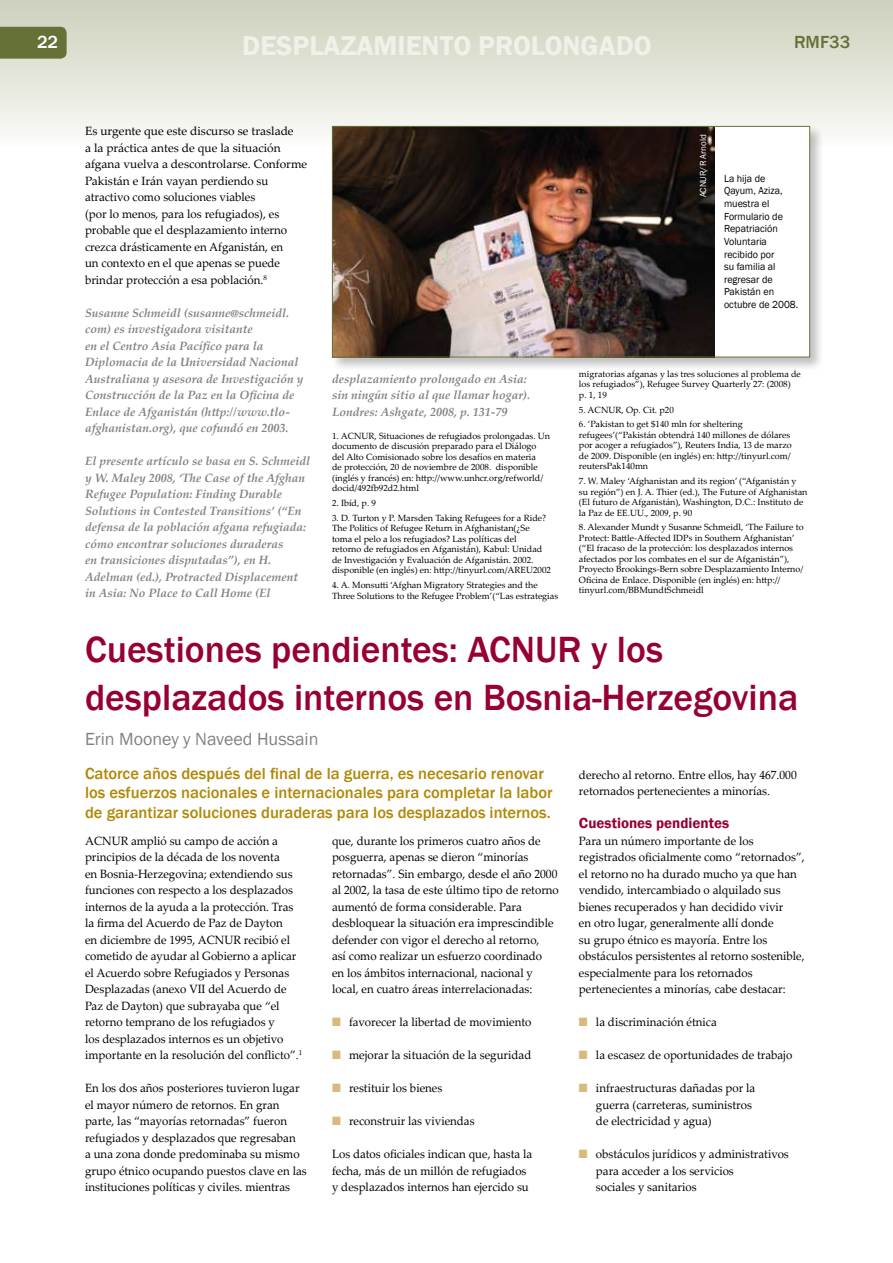
<style>
.page{position:relative;width:893px;height:1263px;background:#fff}
.page>*{position:absolute;margin:0;border:0;box-sizing:border-box;transform-origin:0 0}
.t1{font:500 37.5px/48.6px "Franklin Gothic";color:#960032}
.t2{font:600 27.9px "Franklin Gothic";color:#f0f2ea}
.t3{font:18px "Franklin Gothic";color:#808285}
.t4{font:500 18px "Franklin Gothic";color:#667138}
.t5{font:500 18px "Franklin Gothic";color:#fff}
.t6{font:500 16.5px/19.5px "Franklin Gothic";color:#b18807}
.t7{font:600 15px "Franklin Gothic";color:#960032}
.t8{font:12px/16.5px "Palatino Linotype";color:#000;scale:.96 1}
.t9{font:italic 700 12px/16.5px "Palatino Linotype";color:#808285}
.t10{font:12px/16.5px "Palatino Linotype";color:#000}
.t11{font:10.5px/12.6px "Franklin Gothic";color:#000;scale:.96 1}
.t12{font:9px/10.5px "Palatino Linotype";color:#000}
.t13{font:9px "Franklin Gothic";color:#fff}
.s1{color:#d8bb7c}
</style>
<div class="page">
<div style="left:0;top:0;width:893px;height:147px;background:linear-gradient(to bottom,#ccd0bb,#fbfcf9)"></div>
<div style="left:0;top:27px;width:67px;height:32px;background:#667138"></div>
<svg style="left:892px;top:0;width:1px;height:147px"></svg>
<div style="left:330px;top:124px;width:495px;height:248px;background:#000;opacity:.25"></div>
<div style="left:332px;top:126px;width:478px;height:231px;background:#fff"></div>
<img style="left:334px;top:128px;width:380px;height:227px">
<div style="left:332px;top:126px;width:478px;height:231px;border:1px solid #667138"></div>
<h3 class="t5" style="left:37px;top:31px;width:23px">22</h3>
<h2 class="t2" style="left:242px;top:28px;width:409px">DESPLAZAMIENTO PROLONGADO</h2>
<h3 class="t4" style="left:794px;top:31px;width:58px">RMF33</h3>
<p class="t10" style="left:85px;top:122px;width:224px">Es urgente que este discurso se traslade<br>a la práctica antes de que la situación afgana vuelva a descontrolarse. Conforme Pakistán e Irán vayan perdiendo su atractivo como soluciones viables<br>(por lo menos, para los refugiados), es probable que el desplazamiento interno crezca drásticamente en Afganistán, en<br>un contexto en el que apenas se puede brindar protección a esa población.<sup>8</sup></p>
<p class="t9" style="left:85px;top:304px;width:220px">Susanne Schmeidl (susanne@schmeidl. com) es investigadora visitante<br>en el Centro Asia Pacífico para la Diplomacia de la Universidad Nacional Australiana y asesora de Investigación y Construcción de la Paz en la Oficina de Enlace de Afganistán (http://www.tlo&shy;afghanistan.org), que cofundó en 2003.</p>
<p class="t9" style="left:85px;top:452px;width:227px">El presente artículo se basa en S. Schmeidl y W. Maley 2008, ‘The Case of the Afghan Refugee Population: Finding Durable Solutions in Contested Transitions’ (“En defensa de la población afgana refugiada: cómo encontrar soluciones duraderas<br>en transiciones disputadas”), en H.<br>Adelman (ed.), Protracted Displacement in Asia: No Place to Call Home (El</p>
<p class="t13" style="left:697px;top:197px;width:64px;rotate:-90deg">ACNUR/R Arnold</p>
<p class="t11" style="left:724px;top:172px;width:79px">La hija de<br>Qayum, Aziza, muestra el<br>Formulario de<br>Repatriación<br>Voluntaria recibido por<br>su familia al regresar de<br>Pakistán en octubre de 2008.</p>
<p class="t9" style="left:332px;top:370px;width:200px">desplazamiento prolongado en Asia: sin ningún sitio al que llamar hogar).<br>Londres: Ashgate, 2008, p. 131-79</p>
<p class="t12" style="left:332px;top:430px;width:220px">1. ACNUR, Situaciones de refugiados prolongadas. Un documento de discusión preparado para el Diálogo del Alto Comisionado sobre los desafíos en materia<br>de protección, 20 de noviembre de 2008. disponible (inglés y francés) en: http://www.unhcr.org/refworld/ docid/492fb92d2.html</p>
<p class="t12" style="left:332px;top:497px;width:46px">2. Ibíd, p. 9</p>
<p class="t12" style="left:332px;top:512px;width:221px">3. D. Turton y P. Marsden Taking Refugees for a Ride?<br>The Politics of Refugee Return in Afghanistan(¿Se toma el pelo a los refugiados? Las políticas del<br>retorno de refugiados en Afganistán), Kabul: Unidad de Investigación y Evaluación de Afganistán. 2002. disponible (en inglés) en: http://tinyurl.com/AREU2002</p>
<p class="t12" style="left:332px;top:579px;width:228px">4. A. Monsutti ‘Afghan Migratory Strategies and the<br>Three Solutions to the Refugee Problem’(“Las estrategias</p>
<p class="t12" style="left:579px;top:368px;width:223px">migratorias afganas y las tres soluciones al problema de los refugiados”), Refugee Survey Quarterly 27: (2008)<br>p. 1, 19</p>
<p class="t12" style="left:579px;top:404px;width:96px">5. ACNUR, Op. Cit. p20</p>
<p class="t12" style="left:579px;top:419px;width:214px">6. ‘Pakistan to get $140 mln for sheltering refugees’(“Pakistán obtendrá 140 millones de dólares por acoger a refugiados”), Reuters India, 13 de marzo de 2009. Disponible (en inglés) en: http://tinyurl.com/ reutersPak140mn</p>
<p class="t12" style="left:579px;top:475px;width:230px">7. W. Maley ‘Afghanistan and its region’ (“Afganistán y su región”) en J. A. Thier (ed.), The Future of Afghanistan (El futuro de Afganistán), Washington, D.C.: Instituto de la Paz de EE.UU., 2009, p. 90</p>
<p class="t12" style="left:579px;top:522px;width:226px">8. Alexander Mundt y Susanne Schmeidl, ‘The Failure to Protect: Battle-Affected IDPs in Southern Afghanistan’ (“El fracaso de la protección: los desplazados internos afectados por los combates en el sur de Afganistán”), Proyecto Brookings-Bern sobre Desplazamiento Interno/ Oficina de Enlace. Disponible (en inglés) en: http:// tinyurl.com/BBMundtSchmeidl</p>
<h1 class="t1" style="left:85px;top:625px;width:715px">Cuestiones pendientes: ACNUR y los desplazados internos en Bosnia-Herzegovina</h1>
<h3 class="t3" style="left:85px;top:728px;width:235px">Erin Mooney y Naveed Hussain</h3>
<h3 class="t6" style="left:85px;top:764px;width:469px">Catorce años después del final de la guerra, es necesario renovar los esfuerzos nacionales e internacionales para completar la labor de garantizar soluciones duraderas para los desplazados internos.</h3>
<p class="t8" style="left:85px;top:832px;width:228px">ACNUR amplió su campo de acción a principios de la década de los noventa<br>en Bosnia-Herzegovina; extendiendo sus funciones con respecto a los desplazados internos de la ayuda a la protección. Tras la firma del Acuerdo de Paz de Dayton<br>en diciembre de 1995, ACNUR recibió el cometido de ayudar al Gobierno a aplicar el Acuerdo sobre Refugiados y Personas Desplazadas (anexo VII del Acuerdo de Paz de Dayton) que subrayaba que “el retorno temprano de los refugiados y<br>los desplazados internos es un objetivo importante en la resolución del conflicto”.<sup>1</sup></p>
<p class="t8" style="left:85px;top:1079px;width:232px">En los dos años posteriores tuvieron lugar el mayor número de retornos. En gran parte, las “mayorías retornadas” fueron refugiados y desplazados que regresaban<br>a una zona donde predominaba su mismo grupo étnico ocupando puestos clave en las instituciones políticas y civiles. mientras</p>
<p class="t8" style="left:332px;top:832px;width:238px">que, durante los primeros cuatro años de posguerra, apenas se dieron “minorías retornadas”. Sin embargo, desde el año 2000 al 2002, la tasa de este último tipo de retorno aumentó de forma considerable. Para desbloquear la situación era imprescindible defender con vigor el derecho al retorno,<br>así como realizar un esfuerzo coordinado<br>en los ámbitos internacional, nacional y local, en cuatro áreas interrelacionadas:</p>
<p class="t8" style="left:332px;top:1013px;width:209px"><span class="s1">■</span> favorecer la libertad de movimiento</p>
<p class="t8" style="left:332px;top:1046px;width:209px"><span class="s1">■</span> mejorar la situación de la seguridad</p>
<p class="t8" style="left:332px;top:1079px;width:116px"><span class="s1">■</span> restituir los bienes</p>
<p class="t8" style="left:332px;top:1112px;width:150px"><span class="s1">■</span> reconstruir las viviendas</p>
<p class="t8" style="left:332px;top:1145px;width:210px">Los datos oficiales indican que, hasta la fecha, más de un millón de refugiados y desplazados internos han ejercido su</p>
<p class="t8" style="left:579px;top:766px;width:228px">derecho al retorno. Entre ellos, hay 467.000 retornados pertenecientes a minorías.</p>
<p class="t7" style="left:579px;top:814px;width:152px">Cuestiones pendientes</p>
<p class="t8" style="left:579px;top:832px;width:237px">Para un número importante de los registrados oficialmente como “retornados”, el retorno no ha durado mucho ya que han vendido, intercambiado o alquilado sus bienes recuperados y han decidido vivir<br>en otro lugar, generalmente allí donde<br>su grupo étnico es mayoría. Entre los obstáculos persistentes al retorno sostenible, especialmente para los retornados pertenecientes a minorías, cabe destacar:</p>
<p class="t8" style="left:579px;top:1013px;width:145px"><span class="s1">■</span> la discriminación étnica</p>
<p class="t8" style="left:579px;top:1046px;width:224px"><span class="s1">■</span> la escasez de oportunidades de trabajo</p>
<p class="t8" style="left:596px;top:1079px;width:167px;text-indent:-17px"><span class="s1">■</span> infraestructuras dañadas por la guerra (carreteras, suministros de electricidad y agua)</p>
<p class="t8" style="left:596px;top:1145px;width:202px;text-indent:-17px"><span class="s1">■</span> obstáculos jurídicos y administrativos para acceder a los servicios<br>sociales y sanitarios</p>
</div>
